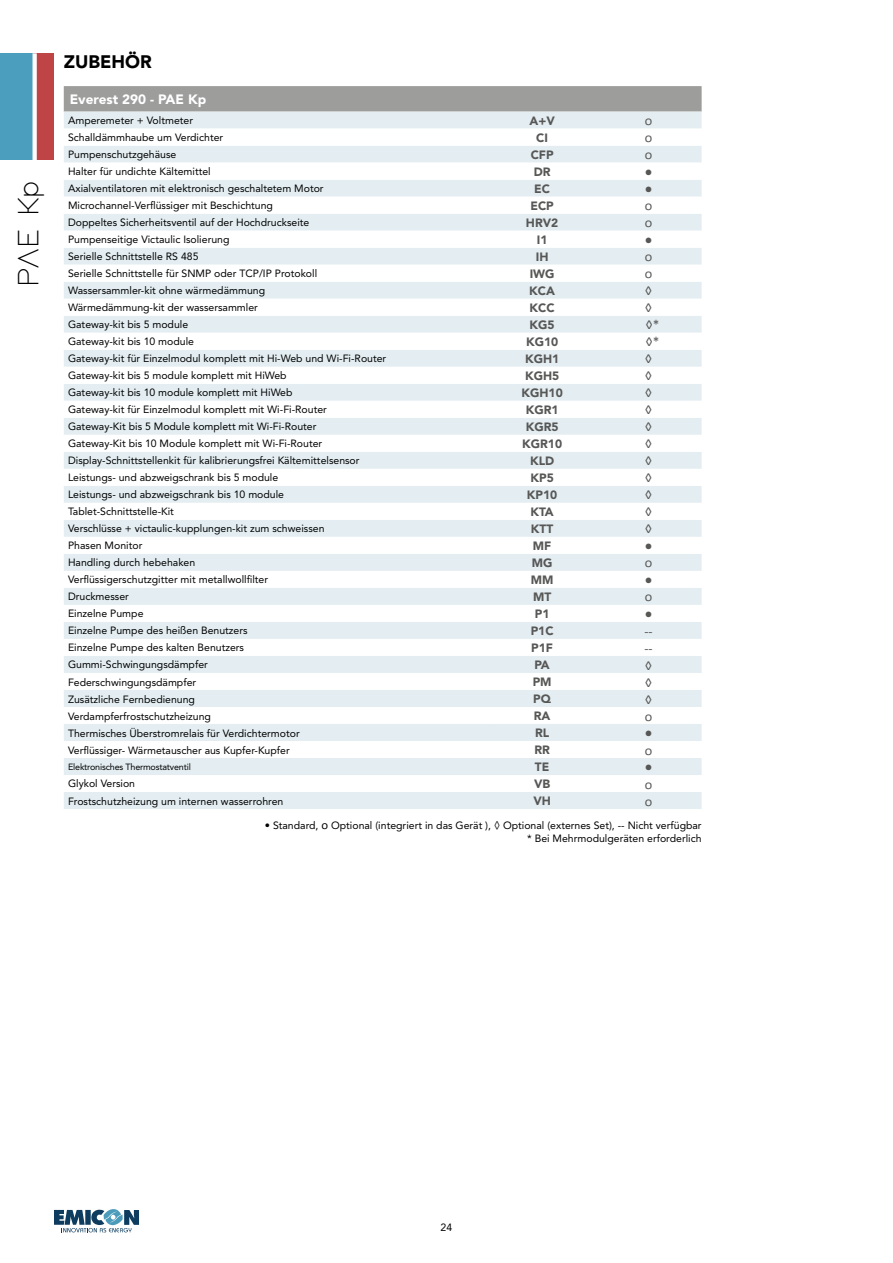
<style>
.page{position:relative;width:893px;height:1263px;background:#fff}
.page>*{position:absolute;margin:0;border:0;box-sizing:border-box;transform-origin:0 0}
.t1{font:500 30px "Adam";color:#000}
.t2{font:18px "Calibri";color:#575756}
.t3{font:900 18px "Avenir LT Std";color:#000}
.t4{font:13.5px "Calibri";color:#575756}
.t5{font:900 13.5px "Avenir LT Std";color:#fff}
.t6{font:900 12px "Avenir LT Std";color:#575756}
.t7{font:10.5px/17px "Avenir LT Std";color:#000}
.t8{font:9px "Avenir LT Std";letter-spacing:-.02em;color:#000}
.s1{font-family:"Calibri";font-size:12px}
</style>
<div class="page">
<div style="left:0;top:53px;width:54px;height:107px;background:#4b9ebe"></div>
<svg style="left:54px;top:1209px;width:85px;height:23px"></svg>
<div style="left:35px;top:53px;width:19px;height:107px;background:#bf4445"></div>
<svg style="left:33px;top:53px;width:4px;height:107px"></svg>
<svg style="left:64px;top:86px;width:638px;height:26px;background:#9f9f9e"></svg>
<div style="left:64px;top:112px;width:638px;height:697px;background:#e4eef2"></div>
<svg style="left:64px;top:129px;width:638px;height:663px"></svg>
<h1 class="t1" style="left:16px;top:287px;width:107px;rotate:-90deg">PAE Kp</h1>
<h2 class="t3" style="left:64px;top:50px;width:89px">ZUBEHÖR</h2>
<p class="t5" style="left:70px;top:91px;width:138px">Everest 290 - PAE Kp</p>
<p class="t7" style="left:68px;top:112px;width:320px">Amperemeter + Voltmeter<br>Schalldämmhaube um Verdichter<br>Pumpenschutzgehäuse<br>Halter für undichte Kältemittel<br>Axialventilatoren mit elektronisch geschaltetem Motor Microchannel-Verflüssiger mit Beschichtung<br>Doppeltes Sicherheitsventil auf der Hochdruckseite<br>Pumpenseitige Victaulic Isolierung<br>Serielle Schnittstelle RS 485<br>Serielle Schnittstelle für SNMP oder TCP/IP Protokoll Wassersammler-kit ohne wärmedämmung<br>Wärmedämmung-kit der wassersammler<br>Gateway-kit bis 5 module<br>Gateway-kit bis 10 module<br>Gateway-kit für Einzelmodul komplett mit Hi-Web und Wi-Fi-Router Gateway-kit bis 5 module komplett mit HiWeb<br>Gateway-kit bis 10 module komplett mit HiWeb<br>Gateway-kit für Einzelmodul komplett mit Wi-Fi-Router Gateway-Kit bis 5 Module komplett mit Wi-Fi-Router<br>Gateway-Kit bis 10 Module komplett mit Wi-Fi-Router Display-Schnittstellenkit für kalibrierungsfrei Kältemittelsensor Leistungs- und abzweigschrank bis 5 module<br>Leistungs- und abzweigschrank bis 10 module Tablet-Schnittstelle-Kit<br>Verschlüsse + victaulic-kupplungen-kit zum schweissen<br>Phasen Monitor<br>Handling durch hebehaken<br>Verflüssigerschutzgitter mit metallwollfilter<br>Druckmesser<br>Einzelne Pumpe<br>Einzelne Pumpe des heißen Benutzers<br>Einzelne Pumpe des kalten Benutzers Gummi-Schwingungsdämpfer<br>Federschwingungsdämpfer<br>Zusätzliche Fernbedienung<br>Verdampferfrostschutzheizung<br>Thermisches Überstromrelais für Verdichtermotor<br>Verflüssiger- Wärmetauscher aus Kupfer-Kupfer</p>
<p class="t8" style="left:68px;top:761px;width:124px">Elektronisches Thermostatventil</p>
<p class="t7" style="left:68px;top:775px;width:217px">Glykol Version<br>Frostschutzheizung um internen wasserrohren</p>
<p class="t6" style="left:529px;top:113px;width:27px">A+V</p>
<p class="t4" style="left:645px;top:111px;width:9px">ᴏ</p>
<p class="t6" style="left:536px;top:130px;width:13px">CI</p>
<p class="t4" style="left:645px;top:128px;width:9px">ᴏ</p>
<p class="t6" style="left:531px;top:147px;width:24px">CFP</p>
<p class="t4" style="left:645px;top:145px;width:9px">ᴏ</p>
<p class="t6" style="left:534px;top:164px;width:18px">DR</p>
<h2 class="t2" style="left:644px;top:159px;width:10px">•</h2>
<p class="t6" style="left:534px;top:181px;width:17px">EC</p>
<h2 class="t2" style="left:644px;top:176px;width:10px">•</h2>
<p class="t6" style="left:530px;top:198px;width:25px">ECP</p>
<p class="t4" style="left:645px;top:196px;width:9px">ᴏ</p>
<p class="t6" style="left:526px;top:215px;width:34px">HRV2</p>
<p class="t4" style="left:645px;top:213px;width:9px">ᴏ</p>
<p class="t6" style="left:537px;top:232px;width:12px">I1</p>
<h2 class="t2" style="left:644px;top:227px;width:10px">•</h2>
<p class="t6" style="left:536px;top:249px;width:14px">IH</p>
<p class="t4" style="left:645px;top:247px;width:9px">ᴏ</p>
<p class="t6" style="left:530px;top:266px;width:26px">IWG</p>
<p class="t4" style="left:645px;top:264px;width:9px">ᴏ</p>
<p class="t6" style="left:529px;top:283px;width:27px">KCA</p>
<p class="t4" style="left:645px;top:281px;width:8px">◊</p>
<p class="t6" style="left:530px;top:300px;width:27px">KCC</p>
<p class="t4" style="left:645px;top:298px;width:8px">◊</p>
<p class="t6" style="left:530px;top:317px;width:27px">KG5</p>
<p class="t4" style="left:646px;top:315px;width:15px">◊*</p>
<p class="t6" style="left:526px;top:334px;width:34px">KG10</p>
<p class="t4" style="left:646px;top:332px;width:15px">◊*</p>
<p class="t6" style="left:525px;top:351px;width:36px">KGH1</p>
<p class="t4" style="left:645px;top:349px;width:8px">◊</p>
<p class="t6" style="left:525px;top:368px;width:36px">KGH5</p>
<p class="t4" style="left:645px;top:366px;width:8px">◊</p>
<p class="t6" style="left:521px;top:385px;width:43px">KGH10</p>
<p class="t4" style="left:645px;top:383px;width:8px">◊</p>
<p class="t6" style="left:526px;top:402px;width:34px">KGR1</p>
<p class="t4" style="left:645px;top:400px;width:8px">◊</p>
<p class="t6" style="left:526px;top:419px;width:34px">KGR5</p>
<p class="t4" style="left:645px;top:417px;width:8px">◊</p>
<p class="t6" style="left:522px;top:436px;width:41px">KGR10</p>
<p class="t4" style="left:645px;top:434px;width:8px">◊</p>
<p class="t6" style="left:530px;top:453px;width:26px">KLD</p>
<p class="t4" style="left:645px;top:451px;width:8px">◊</p>
<p class="t6" style="left:530px;top:470px;width:25px">KP5</p>
<p class="t4" style="left:645px;top:468px;width:8px">◊</p>
<p class="t6" style="left:527px;top:487px;width:32px">KP10</p>
<p class="t4" style="left:645px;top:486px;width:8px">◊</p>
<p class="t6" style="left:530px;top:504px;width:25px">KTA</p>
<p class="t4" style="left:645px;top:503px;width:8px">◊</p>
<p class="t6" style="left:531px;top:521px;width:24px">KTT</p>
<p class="t4" style="left:645px;top:520px;width:8px">◊</p>
<p class="t6" style="left:533px;top:538px;width:20px">MF</p>
<h2 class="t2" style="left:644px;top:534px;width:10px">•</h2>
<p class="t6" style="left:532px;top:555px;width:22px">MG</p>
<p class="t4" style="left:645px;top:554px;width:9px">ᴏ</p>
<p class="t6" style="left:531px;top:572px;width:24px">MM</p>
<h2 class="t2" style="left:644px;top:568px;width:10px">•</h2>
<p class="t6" style="left:533px;top:589px;width:20px">MT</p>
<p class="t4" style="left:645px;top:588px;width:9px">ᴏ</p>
<p class="t6" style="left:535px;top:606px;width:16px">P1</p>
<h2 class="t2" style="left:644px;top:602px;width:10px">•</h2>
<p class="t6" style="left:531px;top:623px;width:24px">P1C</p>
<p class="t4" style="left:644px;top:622px;width:10px">--</p>
<p class="t6" style="left:531px;top:640px;width:23px">P1F</p>
<p class="t4" style="left:644px;top:639px;width:10px">--</p>
<p class="t6" style="left:534px;top:657px;width:17px">PA</p>
<p class="t4" style="left:645px;top:656px;width:8px">◊</p>
<p class="t6" style="left:533px;top:674px;width:20px">PM</p>
<p class="t4" style="left:645px;top:673px;width:8px">◊</p>
<p class="t6" style="left:533px;top:691px;width:19px">PQ</p>
<p class="t4" style="left:645px;top:690px;width:8px">◊</p>
<p class="t6" style="left:534px;top:708px;width:18px">RA</p>
<p class="t4" style="left:645px;top:707px;width:9px">ᴏ</p>
<p class="t6" style="left:535px;top:726px;width:16px">RL</p>
<h2 class="t2" style="left:644px;top:721px;width:10px">•</h2>
<p class="t6" style="left:534px;top:743px;width:17px">RR</p>
<p class="t4" style="left:645px;top:741px;width:9px">ᴏ</p>
<p class="t6" style="left:535px;top:760px;width:16px">TE</p>
<h2 class="t2" style="left:644px;top:755px;width:10px">•</h2>
<p class="t6" style="left:534px;top:777px;width:18px">VB</p>
<p class="t4" style="left:645px;top:775px;width:9px">ᴏ</p>
<p class="t6" style="left:533px;top:794px;width:19px">VH</p>
<p class="t4" style="left:645px;top:792px;width:9px">ᴏ</p>
<p class="t7" style="left:265px;top:819px;width:438px;line-height:12.6px;text-align:right">• Standard, <span class="s1">ᴏ</span> Optional (integriert in das Gerät ), ◊ Optional (externes Set), -- Nicht verfügbar * Bei Mehrmodulgeräten erforderlich</p>
<p class="t7" style="left:441px;top:1219px;width:13px">24</p>
</div>
